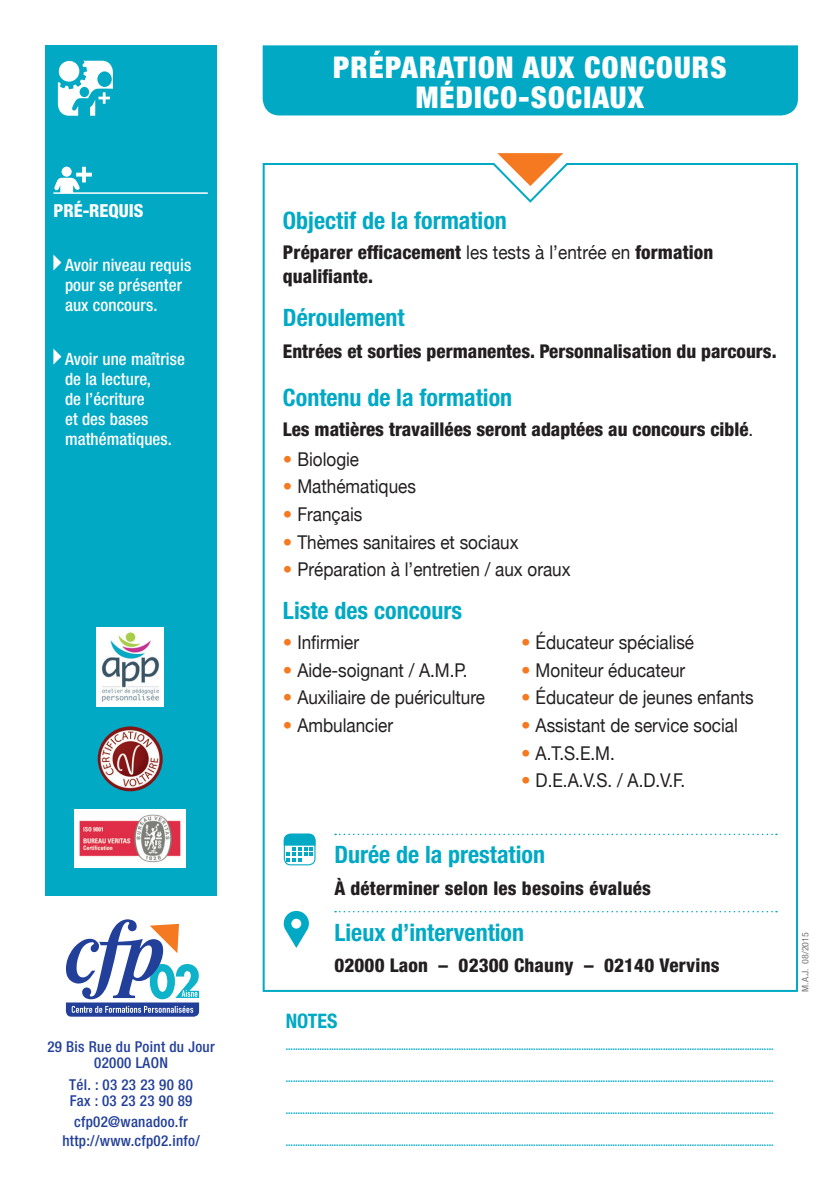
<style>
.page{position:relative;width:840px;height:1191px;background:#fff}
.page>*{position:absolute;margin:0;border:0;box-sizing:border-box;transform-origin:0 0}
.t1{font:900 condensed 30px/30px "Helvetica Neue";letter-spacing:.04em;color:#fff;text-align:center}
.t2{font:700 condensed 24px "Helvetica Neue";color:#01a9c4}
.t3{font:700 condensed 20px "Helvetica Neue";color:#01a9c4}
.t4{font:19px "Helvetica Neue";color:#231f20;scale:.9 1}
.t5{font:800 condensed 19px/24px "Helvetica Neue";color:#231f20}
.t6{font:800 condensed 18px "Helvetica Neue";color:#fff}
.t7{font:500 condensed 17px/20px "Helvetica Neue";letter-spacing:.005em;color:#fff}
.t8{font:500 condensed 15px/16px "Helvetica Neue";letter-spacing:.02em;color:#223f99;text-align:center}
.t9{font:700 condensed 10px "Helvetica Neue";color:#01a9c4}
.t10{font:condensed 9px "Helvetica Neue";color:#76787b;scale:1.11 1}
.s1{font-weight:400;font-stretch:normal}
.s2{font-weight:900;font-stretch:condensed;color:#f47921}
.s3{font-style:inherit}
</style>
<div class="page">
<div style="left:45px;top:45px;width:172px;height:850px;background:#01a9c4"></div>
<div style="left:262px;top:45px;width:535px;height:70px;background:#01a9c4"></div>
<svg style="left:262px;top:163px;width:536px;height:829px"></svg>
<svg style="left:497px;top:153px;width:66px;height:33px"></svg>
<svg style="left:284px;top:834px;width:31px;height:31px"></svg>
<div style="left:283px;top:833px;width:32px;height:32px;border:1px solid #01a9c4;border-radius:6px"></div>
<svg style="left:283px;top:833px;width:33px;height:28px"></svg>
<svg style="left:283px;top:910px;width:26px;height:38px"></svg>
<svg style="left:66px;top:919px;width:133px;height:97px"></svg>
<img style="left:75px;top:810px;width:111px;height:57px">
<div style="left:96px;top:627px;width:68px;height:79px;background:#fff"></div>
<img style="left:101px;top:632px;width:59px;height:70px">
<img style="left:98px;top:726px;width:64px;height:65px;border-radius:32px">
<svg style="left:335px;top:833px;width:441px;height:2px"></svg>
<svg style="left:54px;top:167px;width:38px;height:25px"></svg>
<hr style="left:53px;top:192px;width:155px;height:2px;background:#fff">
<svg style="left:53px;top:254px;width:8px;height:16px"></svg>
<svg style="left:53px;top:348px;width:8px;height:16px"></svg>
<svg style="left:335px;top:911px;width:441px;height:1px"></svg>
<svg style="left:57px;top:60px;width:56px;height:56px"></svg>
<h3 class="t6" style="left:53px;top:199px;width:92px">PRÉ-REQUIS</h3>
<h3 class="t7" style="left:65px;top:254px;width:128px">Avoir niveau requis pour se présenter aux concours.</h3>
<h3 class="t7" style="left:65px;top:348px;width:121px">Avoir une maîtrise de la lecture,<br>de l’écriture<br>et des bases mathématiques.</h3>
<h3 class="t8" style="left:47px;top:1038px;width:169px">29 Bis Rue du Point du Jour<br>02000 LAON</h3>
<h3 class="t8" style="left:69px;top:1076px;width:125px;text-align:left">Tél. : 03 23 23 90 80<br>Fax : 03 23 23 90 89</h3>
<h3 class="t8" style="left:62px;top:1112px;width:139px;line-height:18.8px">cfp02@wanadoo.fr http://www.cfp02.info/</h3>
<h1 class="t1" style="left:333px;top:51px;width:394px">PRÉPARATION AUX CONCOURS<br>MÉDICO-SOCIAUX</h1>
<h2 class="t2" style="left:283px;top:206px;width:225px">Objectif de la formation</h2>
<h3 class="t5" style="left:283px;top:240px;width:431px">Préparer efficacement <span class="s1">les tests à l’entrée en</span> formation qualifiante.</h3>
<h2 class="t2" style="left:283px;top:303px;width:123px">Déroulement</h2>
<h3 class="t5" style="left:283px;top:338px;width:495px">Entrées et sorties permanentes. Personnalisation du parcours.</h3>
<h2 class="t2" style="left:283px;top:383px;width:231px">Contenu de la formation</h2>
<h3 class="t5" style="left:283px;top:417px;width:471px">Les matières travaillées seront adaptées au concours ciblé<span class="s1">.</span></h3>
<h3 class="t4" style="left:283px;top:443px;width:86px"><span class="s2">•</span> Biologie</h3>
<h3 class="t4" style="left:283px;top:470px;width:149px"><span class="s2">•</span> Mathématiques</h3>
<h3 class="t4" style="left:283px;top:498px;width:90px"><span class="s2">•</span> Français</h3>
<h3 class="t4" style="left:283px;top:526px;width:263px"><span class="s2">•</span> Thèmes sanitaires et sociaux</h3>
<h3 class="t4" style="left:283px;top:553px;width:321px"><span class="s2">•</span> Préparation à l’entretien / aux oraux</h3>
<h2 class="t2" style="left:283px;top:596px;width:180px">Liste des concours</h2>
<h3 class="t4" style="left:283px;top:626px;width:86px"><span class="s2">•</span> Infirmier</h3>
<h3 class="t4" style="left:521px;top:626px;width:193px"><span class="s2">•</span> Éducateur spécialisé</h3>
<h3 class="t4" style="left:283px;top:654px;width:206px"><span class="s2">•</span> Aide-soignant / A.M.P.</h3>
<h3 class="t4" style="left:521px;top:654px;width:184px"><span class="s2">•</span> Moniteur éducateur</h3>
<h3 class="t4" style="left:283px;top:681px;width:226px"><span class="s2">•</span> Auxiliaire de puériculture</h3>
<h3 class="t4" style="left:521px;top:681px;width:260px"><span class="s2">•</span> Éducateur de jeunes enfants</h3>
<h3 class="t4" style="left:283px;top:709px;width:124px"><span class="s2">•</span> Ambulancier</h3>
<h3 class="t4" style="left:521px;top:709px;width:242px"><span class="s2">•</span> Assistant de service social</h3>
<h3 class="t4" style="left:521px;top:737px;width:106px"><span class="s2">•</span> A.T.S.E.M.</h3>
<h3 class="t4" style="left:521px;top:764px;width:184px"><span class="s2">•</span> D.E.A.V.S. / A.D.V.F.</h3>
<h2 class="t2" style="left:334px;top:840px;width:212px">Durée de la prestation</h2>
<h3 class="t5" style="left:334px;top:875px;width:318px">À déterminer selon les besoins évalués</h3>
<h2 class="t2" style="left:334px;top:917px;width:191px">Lieux d’intervention</h2>
<h3 class="t5" style="left:334px;top:953px;width:386px"><span class="s3">02000</span> Laon – 02300 Chauny – 02140 Vervins</h3>
<h3 class="t3" style="left:285px;top:1008px;width:53px">NOTES</h3>
<p class="t9" style="left:285px;top:1040px;width:489px">...........................................................................................................................................................................................................</p>
<p class="t9" style="left:285px;top:1072px;width:489px">...........................................................................................................................................................................................................</p>
<p class="t9" style="left:285px;top:1104px;width:489px">...........................................................................................................................................................................................................</p>
<p class="t9" style="left:285px;top:1136px;width:489px">...........................................................................................................................................................................................................</p>
<p class="t10" style="left:799px;top:991px;width:55px;rotate:-90deg">M.A.J. 08/2015</p>
</div>
